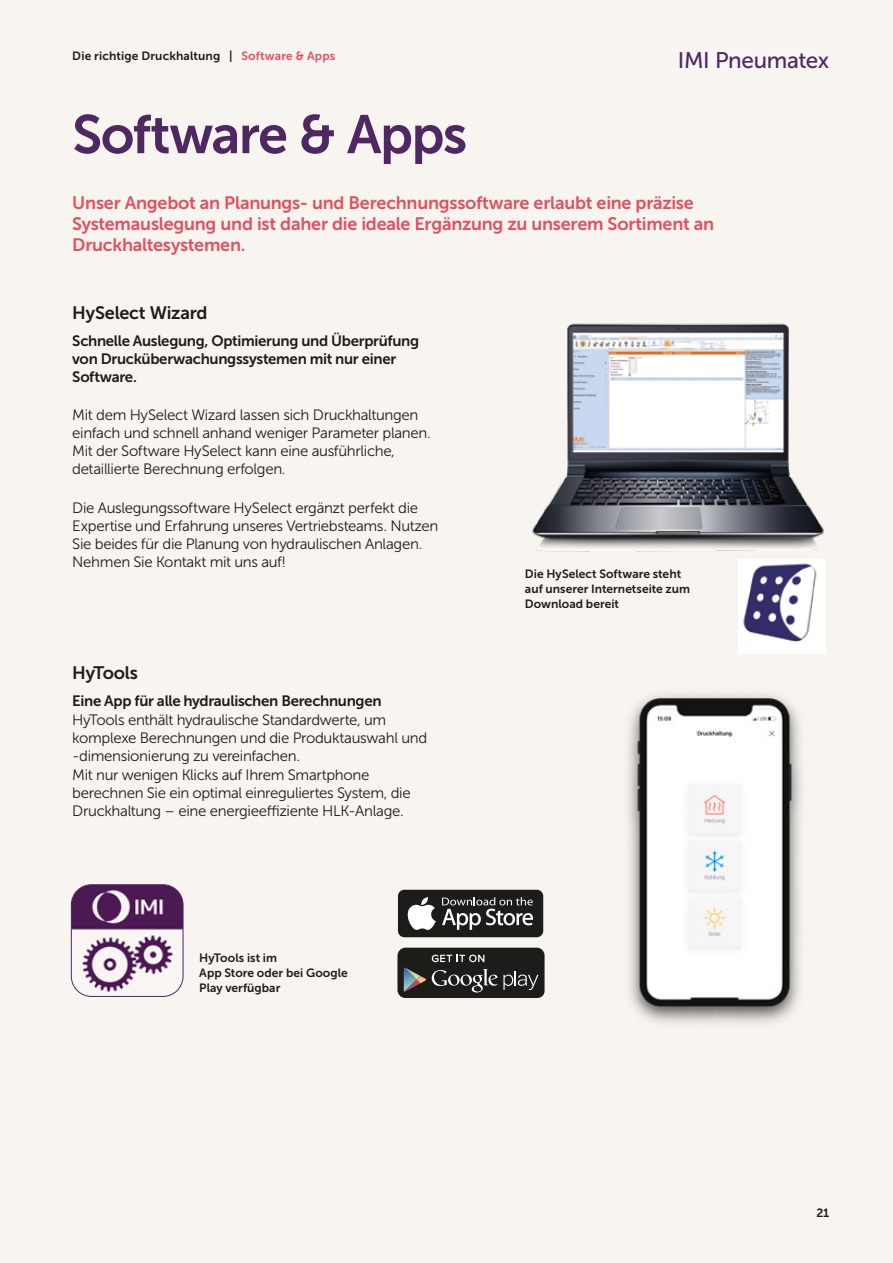
<style>
.page{position:relative;width:893px;height:1263px;background:#f8f5f1}
.page>*{position:absolute;margin:0;border:0;box-sizing:border-box;transform-origin:0 0}
.t1{font:54px "Museo Sans 700";letter-spacing:-.03em;color:#4f2763}
.t2{font:22.5px "Museo Sans 500";letter-spacing:-.02em;color:#4f2763}
.t3{font:18px/21px "Museo Sans 700";letter-spacing:-.015em;color:#e25060}
.t4{font:18px "Museo Sans 700";letter-spacing:-.015em;color:#1c1c1a}
.t5{font:15px/18px "Museo Sans 300";letter-spacing:-.02em;color:#1c1c1a}
.t6{font:15px/18px "Museo Sans 700";letter-spacing:-.02em;color:#1c1c1a}
.t7{font:12px/15px "Museo Sans 700";letter-spacing:.005em;color:#1c1c1a}
.s1{color:#e25060}
</style>
<div class="page">
<img style="left:532px;top:323px;width:294px;height:248px">
<img style="left:739px;top:560px;width:87px;height:93px">
<img style="left:628px;top:694px;width:174px;height:330px">
<div style="left:397px;top:948px;width:148px;height:50px;background:#1c1c1a;border-radius:8px"></div>
<svg style="left:432px;top:969px;width:106px;height:23px"></svg>
<svg style="left:432px;top:955px;width:52px;height:7px"></svg>
<svg style="left:404px;top:968px;width:22px;height:24px"></svg>
<div style="left:398px;top:890px;width:145px;height:47px;background:#1c1c1a;border-radius:6px"></div>
<svg style="left:407px;top:897px;width:29px;height:33px"></svg>
<svg style="left:442px;top:897px;width:91px;height:33px"></svg>
<img style="left:71px;top:886px;width:112px;height:110px">
<div style="left:71px;top:884px;width:112px;height:113px;border:1px solid #4f2763;border-radius:20px"></div>
<p class="t7" style="left:72px;top:48px;width:264px">Die richtige Druckhaltung | <span class="s1">Software &amp; Apps</span></p>
<h2 class="t2" style="left:678px;top:48px;width:153px">IMI Pneumatex</h2>
<h1 class="t1" style="left:72px;top:104px;width:396px">Software &amp; Apps</h1>
<p class="t3" style="left:72px;top:192px;width:643px">Unser Angebot an Planungs- und Berechnungssoftware erlaubt eine präzise<br>Systemauslegung und ist daher die ideale Ergänzung zu unserem Sortiment an<br>Druckhaltesystemen.</p>
<p class="t4" style="left:72px;top:303px;width:137px">HySelect Wizard</p>
<p class="t6" style="left:72px;top:331px;width:348px">Schnelle Auslegung, Optimierung und Überprüfung von Drucküberwachungssystemen mit nur einer<br>Software.</p>
<p class="t5" style="left:72px;top:406px;width:360px">Mit dem HySelect Wizard lassen sich Druckhaltungen einfach und schnell anhand weniger Parameter planen.<br>Mit der Software HySelect kann eine ausführliche, detaillierte Berechnung erfolgen.</p>
<p class="t5" style="left:72px;top:499px;width:368px">Die Auslegungssoftware HySelect ergänzt perfekt die Expertise und Erfahrung unseres Vertriebsteams. Nutzen Sie beides für die Planung von hydraulischen Anlagen.<br>Nehmen Sie Kontakt mit uns auf!</p>
<p class="t4" style="left:72px;top:663px;width:67px">HyTools</p>
<p class="t6" style="left:72px;top:691px;width:311px">Eine App für alle hydraulischen Berechnungen</p>
<p class="t5" style="left:72px;top:711px;width:356px">HyTools enthält hydraulische Standardwerte, um komplexe Berechnungen und die Produktauswahl und -dimensionierung zu vereinfachen.<br>Mit nur wenigen Klicks auf Ihrem Smartphone berechnen Sie ein optimal einreguliertes System, die Druckhaltung – eine energieeffiziente HLK-Anlage.</p>
<p class="t7" style="left:199px;top:950px;width:150px">HyTools ist im<br>App Store oder bei Google<br>Play verfügbar</p>
<p class="t7" style="left:525px;top:566px;width:167px">Die HySelect Software steht auf unserer Internetseite zum<br>Download bereit</p>
<p class="t7" style="left:816px;top:1205px;width:14px">21</p>
</div>
